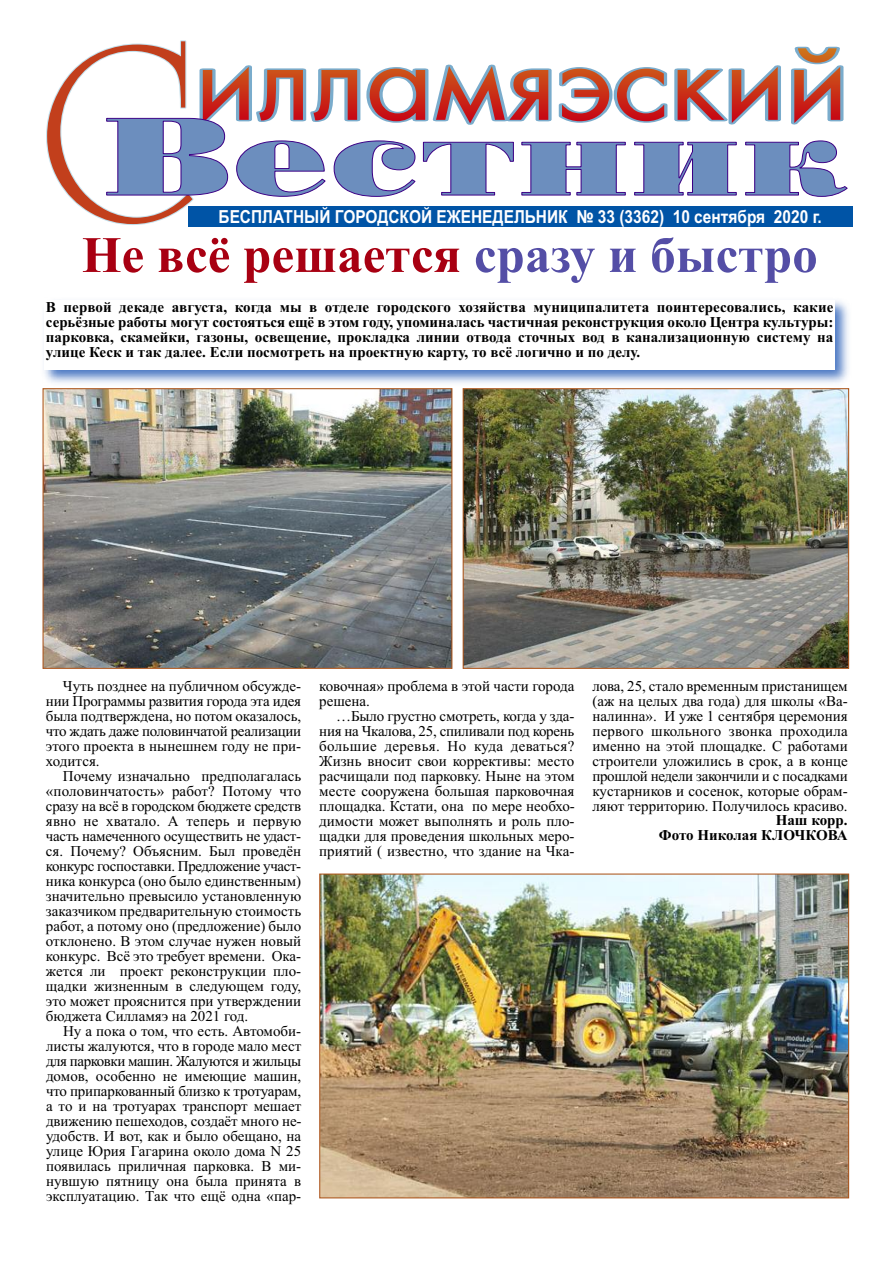
<style>
.page{position:relative;width:893px;height:1263px;background:#fff}
.page>*{position:absolute;margin:0;border:0;box-sizing:border-box;transform-origin:0 0}
.t1{font:700 51px "Times New Roman";color:#a80012}
.t2{font:700 18px "Arial";color:#fff;scale:.86 1}
.t3{font:15px/15px "Times New Roman";color:#000;text-align:justify}
.t4{font:700 15px/15px "Times New Roman";color:#000;text-align:right}
.s1{color:#544ea6}
</style>
<div class="page">
<svg style="left:46px;top:40px;width:148px;height:185px"></svg>
<svg style="left:199px;top:46px;width:645px;height:72px"></svg>
<svg style="left:203px;top:48px;width:637px;height:70px"></svg>
<svg style="left:106px;top:118px;width:742px;height:79px"></svg>
<div style="left:188px;top:206px;width:664px;height:21px;background:#0054a6"></div>
<img style="left:42px;top:300px;width:808px;height:89px">
<div style="left:44px;top:300px;width:791px;height:70px;background:#fff"></div>
<img style="left:321px;top:875px;width:526px;height:321px">
<img style="left:45px;top:390px;width:405px;height:277px">
<div style="left:43px;top:388px;width:409px;height:281px;border:1px solid #ac551c"></div>
<img style="left:465px;top:390px;width:382px;height:277px">
<div style="left:463px;top:388px;width:386px;height:281px;border:1px solid #ac551c"></div>
<p class="t2" style="left:219px;top:206px;width:703px">БЕСПЛАТНЫЙ ГОРОДСКОЙ ЕЖЕНЕДЕЛЬНИК № 33 (3362) 10 сентября 2020 г.</p>
<h1 class="t1" style="left:82px;top:224px;width:737px">Не всё решается <span class="s1">сразу и быстро</span></h1>
<p class="t4" style="left:46px;top:299px;width:789px;text-align:justify">В первой декаде августа, когда мы в отделе городского хозяйства муниципалитета поинтересовались, какие серьёзные работы могут состояться ещё в этом году, упоминалась частичная реконструкция около Центра культуры: парковка, скамейки, газоны, освещение, прокладка линии отвода сточных вод в канализационную систему на улице Кеск и так далее. Если посмотреть на проектную карту, то всё логично и по делу.</p>
<p class="t3" style="left:46px;top:678px;width:257px;text-indent:17px">Чуть позднее на публичном обсужде&shy;нии Программы развития города эта идея была подтверждена, но потом оказалось, что ждать даже половинчатой реализации этого проекта в нынешнем году не при&shy;ходится.</p>
<p class="t3" style="left:46px;top:768px;width:257px;text-indent:17px">Почему изначально предполагалась «половинчатость» работ? Потому что сразу на всё в городском бюджете средств явно не хватало. А теперь и первую часть намеченного осуществить не удаст&shy;ся. Почему? Объясним. Был проведён конкурс госпоставки. Предложение участ&shy;ника конкурса (оно было единственным) значительно превысило установленную заказчиком предварительную стоимость работ, а потому оно (предложение) было отклонено. В этом случае нужен новый конкурс. Всё это требует времени. Ока&shy;жется ли проект реконструкции пло&shy;щадки жизненным в следующем году, это может прояснится при утверждении бюджета Силламяэ на 2021 год.</p>
<p class="t3" style="left:46px;top:1023px;width:257px;text-indent:17px">Ну а пока о том, что есть. Автомоби&shy;листы жалуются, что в городе мало мест для парковки машин. Жалуются и жильцы домов, особенно не имеющие машин, что припаркованный близко к тротуарам, а то и на тротуарах транспорт мешает движению пешеходов, создаёт много не&shy;удобств. И вот, как и было обещано, на улице Юрия Гагарина около дома N 25 появилась приличная парковка. В ми&shy;нувшую пятницу она была принята в эксплуатацию. Так что ещё одна «пар-</p>
<p class="t3" style="left:319px;top:678px;width:257px">ковочная» проблема в этой части города решена.</p>
<p class="t3" style="left:319px;top:708px;width:257px;text-indent:17px">…Было грустно смотреть, когда у зда&shy;ния на Чкалова, 25, спиливали под корень большие деревья. Но куда деваться?<br>Жизнь вносит свои коррективы: место расчищали под парковку. Ныне на этом месте сооружена большая парковочная площадка. Кстати, она по мере необхо&shy;димости может выполнять и роль пло&shy;щадки для проведения школьных меро&shy;приятий ( известно, что здание на Чка-</p>
<p class="t3" style="left:592px;top:678px;width:257px">лова, 25, стало временным пристанищем (аж на целых два года) для школы «Ва&shy;налинна». И уже 1 сентября церемония первого школьного звонка проходила именно на этой площадке. С работами строители уложились в срок, а в конце прошлой недели закончили и с посадками кустарников и сосенок, которые обрам&shy;ляют территорию. Получилось красиво.</p>
<p class="t4" style="left:659px;top:813px;width:190px">Наш корр.<br>Фото Николая КЛОЧКОВА</p>
</div>
